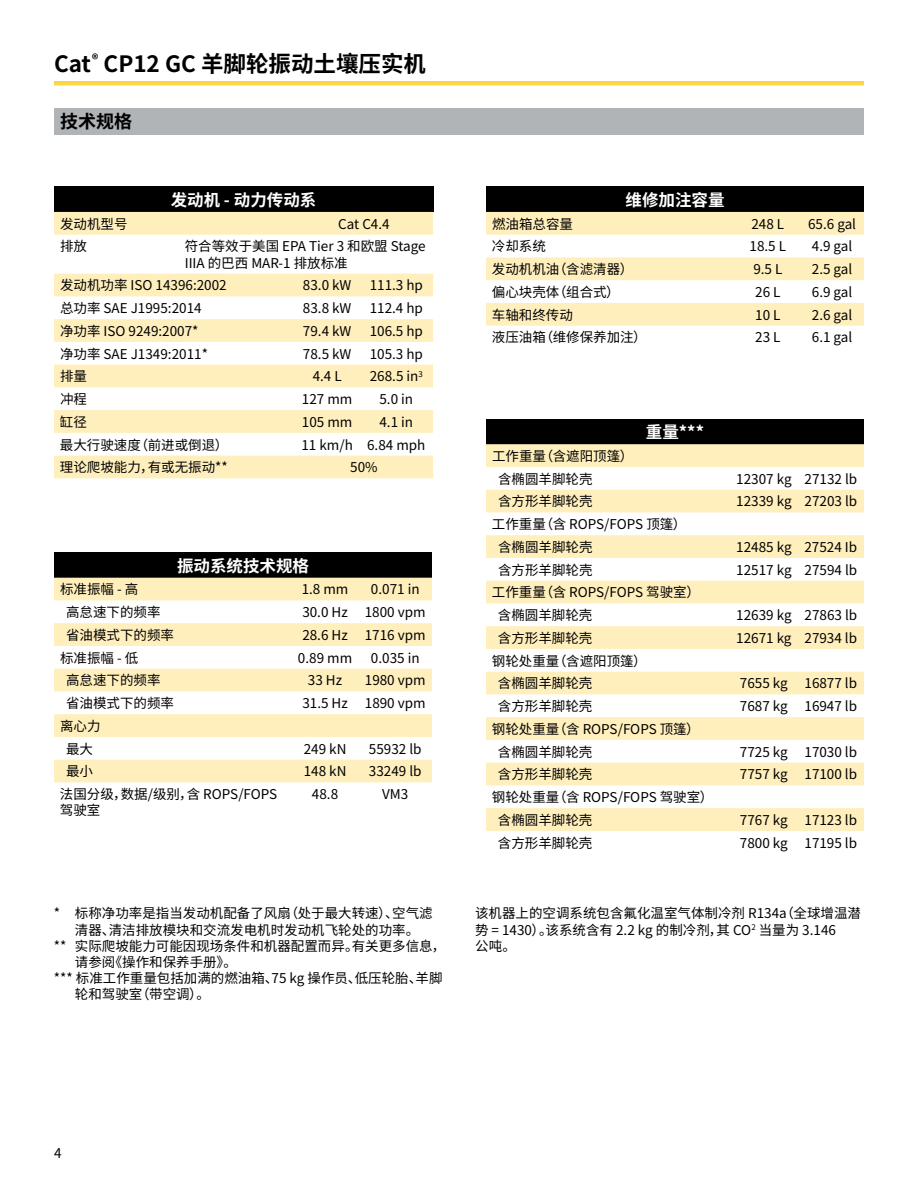
<style>
.page{position:relative;width:918px;height:1188px;background:#fff}
.page>*{position:absolute;margin:0;border:0;box-sizing:border-box;transform-origin:0 0}
.t1{font:700 22.5px "Noto Sans CJ Ksc";color:#000}
.t2{font:700 18px "Noto Sans CJ Ksc";color:#000}
.t3{font:700 16.5px "Noto Sans CJ Ksc";color:#fff}
.t4{font:13.5px/22.8px "Noto Sans CJ Ksc";color:#000}
</style>
<div class="page">
<div style="left:54px;top:108px;width:810px;height:26px;background:#b1b4b6"></div>
<div style="left:54px;top:187px;width:379px;height:25px;background:#000"></div>
<svg style="left:54px;top:212px;width:379px;height:266px"></svg>
<div style="left:486px;top:187px;width:378px;height:25px;background:#000"></div>
<svg style="left:486px;top:212px;width:378px;height:114px"></svg>
<div style="left:54px;top:553px;width:378px;height:25px;background:#000"></div>
<svg style="left:54px;top:578px;width:378px;height:204px;fill:#ffefbd"></svg>
<div style="left:486px;top:419px;width:378px;height:25px;background:#000"></div>
<svg style="left:486px;top:444px;width:378px;height:387px;fill:#ffefbd"></svg>
<h1 class="t1" style="left:54px;top:51px;width:374px">Cat<sup>®</sup> CP12 GC 羊脚轮振动土壤压实机</h1>
<h2 class="t2" style="left:60px;top:112px;width:73px">技术规格</h2>
<p class="t3" style="left:171px;top:191px;width:147px">发动机 - 动力传动系</p>
<p class="t4" style="left:60px;top:213px;width:69px">发动机型号</p>
<p class="t4" style="left:338px;top:213px;width:53px">Cat C4.4</p>
<p class="t4" style="left:60px;top:235px;width:28px">排放</p>
<p class="t4" style="left:185px;top:239px;width:242px;line-height:16.2px">符合等效于美国 EPA Tier 3 和欧盟 Stage<br>IIIA 的巴西 MAR-1 排放标准</p>
<p class="t4" style="left:60px;top:274px;width:168px">发动机功率 ISO 14396:2002</p>
<p class="t4" style="left:303px;top:274px;width:50px">83.0 kW</p>
<p class="t4" style="left:370px;top:274px;width:55px">111.3 hp</p>
<p class="t4" style="left:60px;top:297px;width:143px">总功率 SAE J1995:2014</p>
<p class="t4" style="left:303px;top:297px;width:50px">83.8 kW</p>
<p class="t4" style="left:370px;top:297px;width:55px">112.4 hp</p>
<p class="t4" style="left:60px;top:320px;width:140px">净功率 ISO 9249:2007*</p>
<p class="t4" style="left:303px;top:320px;width:50px">79.4 kW</p>
<p class="t4" style="left:370px;top:320px;width:55px">106.5 hp</p>
<p class="t4" style="left:60px;top:343px;width:149px">净功率 SAE J1349:2011*</p>
<p class="t4" style="left:303px;top:343px;width:50px">78.5 kW</p>
<p class="t4" style="left:370px;top:343px;width:55px">105.3 hp</p>
<p class="t4" style="left:60px;top:365px;width:28px">排量</p>
<p class="t4" style="left:313px;top:365px;width:31px">4.4 L</p>
<p class="t4" style="left:370px;top:365px;width:55px">268.5 in<sup>3</sup></p>
<p class="t4" style="left:60px;top:388px;width:28px">冲程</p>
<p class="t4" style="left:302px;top:388px;width:52px">127 mm</p>
<p class="t4" style="left:379px;top:388px;width:35px">5.0 in</p>
<p class="t4" style="left:60px;top:411px;width:28px">缸径</p>
<p class="t4" style="left:302px;top:411px;width:52px">105 mm</p>
<p class="t4" style="left:379px;top:411px;width:35px">4.1 in</p>
<p class="t4" style="left:60px;top:434px;width:170px">最大行驶速度（前进或倒退）</p>
<p class="t4" style="left:301px;top:434px;width:125px">11 km/h 6.84 mph</p>
<p class="t4" style="left:60px;top:456px;width:169px">理论爬坡能力，有或无振动**</p>
<p class="t4" style="left:350px;top:456px;width:29px">50%</p>
<p class="t3" style="left:177px;top:556px;width:133px">振动系统技术规格</p>
<p class="t4" style="left:60px;top:578px;width:80px">标准振幅 - 高</p>
<p class="t4" style="left:302px;top:578px;width:48px">1.8 mm</p>
<p class="t4" style="left:371px;top:578px;width:50px">0.071 in</p>
<p class="t4" style="left:66px;top:601px;width:96px">高怠速下的频率</p>
<p class="t4" style="left:302px;top:601px;width:47px">30.0 Hz</p>
<p class="t4" style="left:365px;top:601px;width:62px">1800 vpm</p>
<p class="t4" style="left:66px;top:624px;width:109px">省油模式下的频率</p>
<p class="t4" style="left:302px;top:624px;width:47px">28.6 Hz</p>
<p class="t4" style="left:365px;top:624px;width:62px">1716 vpm</p>
<p class="t4" style="left:60px;top:647px;width:80px">标准振幅 - 低</p>
<p class="t4" style="left:298px;top:647px;width:56px">0.89 mm</p>
<p class="t4" style="left:371px;top:647px;width:50px">0.035 in</p>
<p class="t4" style="left:66px;top:669px;width:96px">高怠速下的频率</p>
<p class="t4" style="left:308px;top:669px;width:36px">33 Hz</p>
<p class="t4" style="left:365px;top:669px;width:62px">1980 vpm</p>
<p class="t4" style="left:66px;top:692px;width:109px">省油模式下的频率</p>
<p class="t4" style="left:302px;top:692px;width:47px">31.5 Hz</p>
<p class="t4" style="left:365px;top:692px;width:62px">1890 vpm</p>
<p class="t4" style="left:60px;top:715px;width:42px;text-align:center">离心力最大</p>
<p class="t4" style="left:304px;top:738px;width:44px">249 kN</p>
<p class="t4" style="left:369px;top:738px;width:54px">55932 lb</p>
<p class="t4" style="left:66px;top:760px;width:28px">最小</p>
<p class="t4" style="left:304px;top:760px;width:44px">148 kN</p>
<p class="t4" style="left:369px;top:760px;width:54px">33249 lb</p>
<p class="t4" style="left:60px;top:786px;width:219px;line-height:16.2px">法国分级，数据/级别，含 ROPS/FOPS驾驶室</p>
<p class="t4" style="left:312px;top:783px;width:28px">48.8</p>
<p class="t4" style="left:382px;top:783px;width:28px">VM3</p>
<p class="t4" style="left:54px;top:902px;width:380px">* 标称净功率是指当发动机配备了风扇（处于最大转速）、空气滤</p>
<p class="t4" style="left:75px;top:919px;width:346px">清器、清洁排放模块和交流发电机时发动机飞轮处的功率。</p>
<p class="t4" style="left:54px;top:935px;width:393px">** 实际爬坡能力可能因现场条件和机器配置而异。有关更多信息，</p>
<p class="t4" style="left:75px;top:951px;width:164px">请参阅《操作和保养手册》。</p>
<p class="t4" style="left:54px;top:967px;width:390px">*** 标准工作重量包括加满的燃油箱、75 kg 操作员、低压轮胎、羊脚</p>
<p class="t4" style="left:75px;top:983px;width:137px">轮和驾驶室（带空调）。</p>
<p class="t3" style="left:626px;top:191px;width:100px">维修加注容量</p>
<p class="t4" style="left:492px;top:213px;width:82px">燃油箱总容量</p>
<p class="t4" style="left:751px;top:213px;width:34px">248 L</p>
<p class="t4" style="left:808px;top:213px;width:50px">65.6 gal</p>
<p class="t4" style="left:492px;top:235px;width:55px">冷却系统</p>
<p class="t4" style="left:750px;top:235px;width:38px">18.5 L</p>
<p class="t4" style="left:812px;top:235px;width:42px">4.9 gal</p>
<p class="t4" style="left:492px;top:258px;width:143px">发动机机油（含滤清器）</p>
<p class="t4" style="left:753px;top:258px;width:31px">9.5 L</p>
<p class="t4" style="left:812px;top:258px;width:42px">2.5 gal</p>
<p class="t4" style="left:492px;top:281px;width:129px">偏心块壳体（组合式）</p>
<p class="t4" style="left:755px;top:281px;width:27px">26 L</p>
<p class="t4" style="left:812px;top:281px;width:42px">6.9 gal</p>
<p class="t4" style="left:492px;top:304px;width:82px">车轴和终传动</p>
<p class="t4" style="left:755px;top:304px;width:27px">10 L</p>
<p class="t4" style="left:812px;top:304px;width:42px">2.6 gal</p>
<p class="t4" style="left:492px;top:326px;width:156px">液压油箱（维修保养加注）</p>
<p class="t4" style="left:755px;top:326px;width:27px">23 L</p>
<p class="t4" style="left:812px;top:326px;width:42px">6.1 gal</p>
<p class="t4" style="left:498px;top:445px;width:137px;text-indent:-6px">工作重量（含遮阳顶篷）含椭圆羊脚轮壳</p>
<p class="t3" style="left:646px;top:423px;width:60px">重量***</p>
<p class="t4" style="left:736px;top:468px;width:122px">12307 kg 27132 lb</p>
<p class="t4" style="left:498px;top:490px;width:96px">含方形羊脚轮壳</p>
<p class="t4" style="left:736px;top:490px;width:122px">12339 kg 27203 lb</p>
<p class="t4" style="left:498px;top:513px;width:190px;text-indent:-6px">工作重量（含 ROPS/FOPS 顶篷）含椭圆羊脚轮壳</p>
<p class="t4" style="left:736px;top:536px;width:123px">12485 kg 27524 Ib</p>
<p class="t4" style="left:498px;top:559px;width:96px">含方形羊脚轮壳</p>
<p class="t4" style="left:736px;top:559px;width:122px">12517 kg 27594 lb</p>
<p class="t4" style="left:498px;top:581px;width:203px;text-indent:-6px">工作重量（含 ROPS/FOPS 驾驶室）含椭圆羊脚轮壳</p>
<p class="t4" style="left:736px;top:604px;width:122px">12639 kg 27863 lb</p>
<p class="t4" style="left:498px;top:627px;width:96px">含方形羊脚轮壳</p>
<p class="t4" style="left:736px;top:627px;width:122px">12671 kg 27934 lb</p>
<p class="t4" style="left:498px;top:650px;width:150px;text-indent:-6px">钢轮处重量（含遮阳顶篷）含椭圆羊脚轮壳</p>
<p class="t4" style="left:740px;top:672px;width:119px">7655 kg 16877 lb</p>
<p class="t4" style="left:498px;top:695px;width:96px">含方形羊脚轮壳</p>
<p class="t4" style="left:740px;top:695px;width:119px">7687 kg 16947 lb</p>
<p class="t4" style="left:498px;top:718px;width:203px;text-indent:-6px">钢轮处重量（含 ROPS/FOPS 顶篷）含椭圆羊脚轮壳</p>
<p class="t4" style="left:740px;top:741px;width:119px">7725 kg 17030 lb</p>
<p class="t4" style="left:498px;top:763px;width:96px">含方形羊脚轮壳</p>
<p class="t4" style="left:740px;top:763px;width:119px">7757 kg 17100 lb</p>
<p class="t4" style="left:498px;top:786px;width:217px;text-indent:-6px">钢轮处重量（含 ROPS/FOPS 驾驶室）含椭圆羊脚轮壳</p>
<p class="t4" style="left:740px;top:809px;width:119px">7767 kg 17123 lb</p>
<p class="t4" style="left:498px;top:832px;width:96px">含方形羊脚轮壳</p>
<p class="t4" style="left:740px;top:832px;width:119px">7800 kg 17195 lb</p>
<p class="t4" style="left:475px;top:906px;width:387px;line-height:16.2px">该机器上的空调系统包含氟化温室气体制冷剂 R134a（全球增温潜势 = 1430）。该系统含有 2.2 kg 的制冷剂，其 CO<sup>2</sup> 当量为 3.146<br>公吨。</p>
<p class="t4" style="left:54px;top:1142px;width:9px">4</p>
</div>
